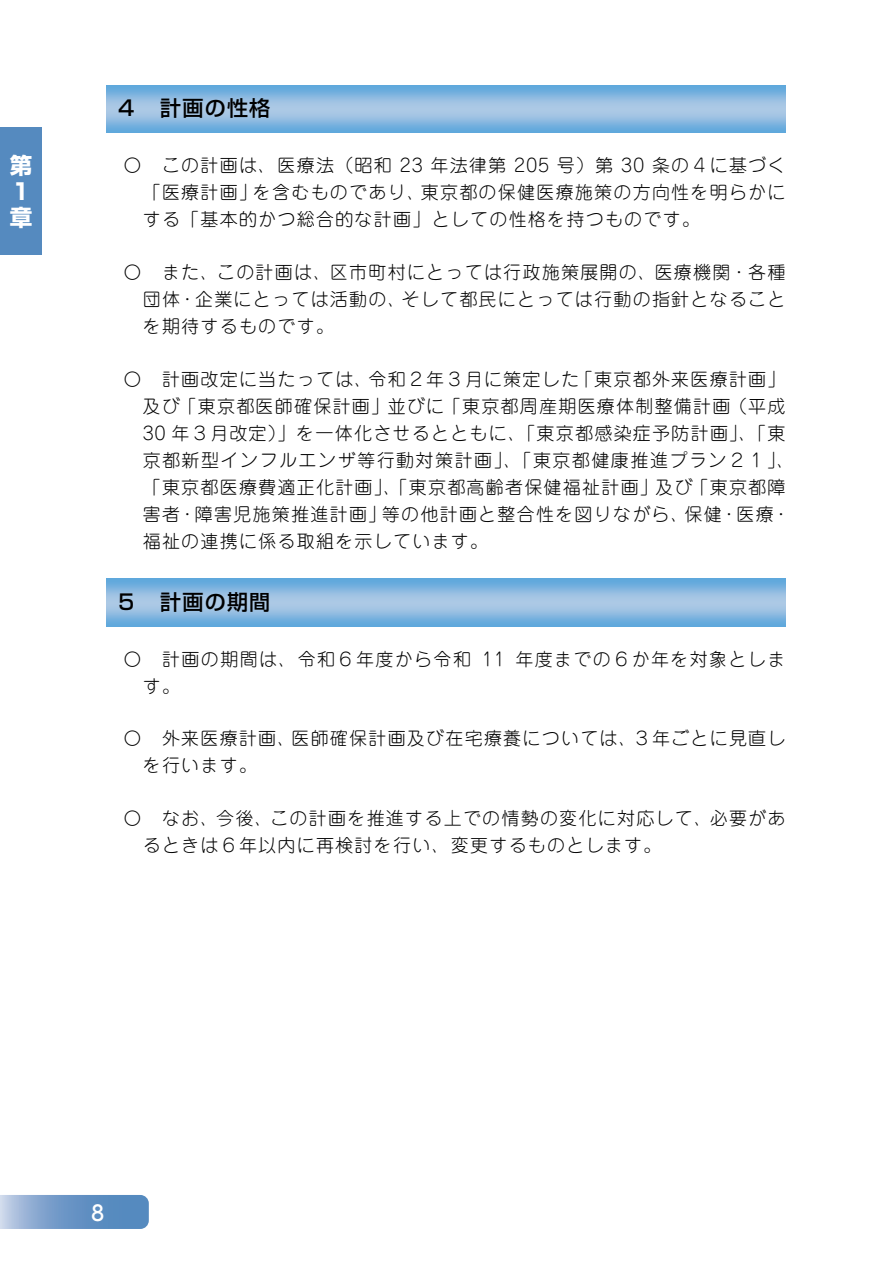
<style>
.page{position:relative;width:893px;height:1263px;background:#fff}
.page>*{position:absolute;margin:0;border:0;box-sizing:border-box;transform-origin:0 0}
.t1{font:700 22.5px/25.8px "Shin Go Pro";color:#fff}
.t2{font:500 21px "Shin Go Pro";letter-spacing:.06em;color:#000}
.t3{font:500 21px "P Jun 34 Pro N";color:#fff}
.t4{font:300 18px/27px "P Jun 101 Pro N";letter-spacing:.07em;color:#000}
</style>
<div class="page">
<svg style="left:0;top:1195px;width:149px;height:34px"></svg>
<div style="left:0;top:128px;width:42px;height:127px;background:#558abf"></div>
<svg style="left:106px;top:85px;width:679px;height:48px"></svg>
<svg style="left:106px;top:579px;width:679px;height:47px"></svg>
<p class="t2" style="left:116px;top:91px;width:156px">４ 計画の性格</p>
<p class="t1" style="left:10px;top:150px;width:23px">第<br>１章</p>
<p class="t4" style="left:143px;top:151px;width:644px;text-align:justify;text-indent:-19px">○ この計画は、医療法（昭和 23 年法律第 205 号）第 30 条の４に基づく「医療計画」を含むものであり、東京都の保健医療施策の方向性を明らかにする「基本的かつ総合的な計画」としての性格を持つものです。</p>
<p class="t4" style="left:143px;top:257px;width:644px;text-align:justify;text-indent:-19px">○ また、この計画は、区市町村にとっては行政施策展開の、医療機関・各種団体・企業にとっては活動の、そして都民にとっては行動の指針となることを期待するものです。</p>
<p class="t4" style="left:143px;top:364px;width:654px;text-indent:-19px">○ 計画改定に当たっては、令和２年３月に策定した「東京都外来医療計画」及び「東京都医師確保計画」並びに「東京都周産期医療体制整備計画（平成30 年３月改定）」を一体化させるとともに、「東京都感染症予防計画」、「東京都新型インフルエンザ等行動対策計画」、「東京都健康推進プラン２１」、「東京都医療費適正化計画」、「東京都高齢者保健福祉計画」及び「東京都障害者・障害児施策推進計画」等の他計画と整合性を図りながら、保健・医療・福祉の連携に係る取組を示しています。</p>
<p class="t2" style="left:116px;top:585px;width:156px">５ 計画の期間</p>
<p class="t4" style="left:143px;top:644px;width:644px;text-indent:-19px">○ 計画の期間は、令和６年度から令和 11 年度までの６か年を対象とします。</p>
<p class="t4" style="left:143px;top:724px;width:644px;text-indent:-19px">○ 外来医療計画、医師確保計画及び在宅療養については、３年ごとに見直しを行います。</p>
<p class="t4" style="left:143px;top:804px;width:644px;text-indent:-19px">○ なお、今後、この計画を推進する上での情勢の変化に対応して、必要があるときは６年以内に再検討を行い、変更するものとします。</p>
<p class="t3" style="left:91px;top:1196px;width:15px">8</p>
</div>
